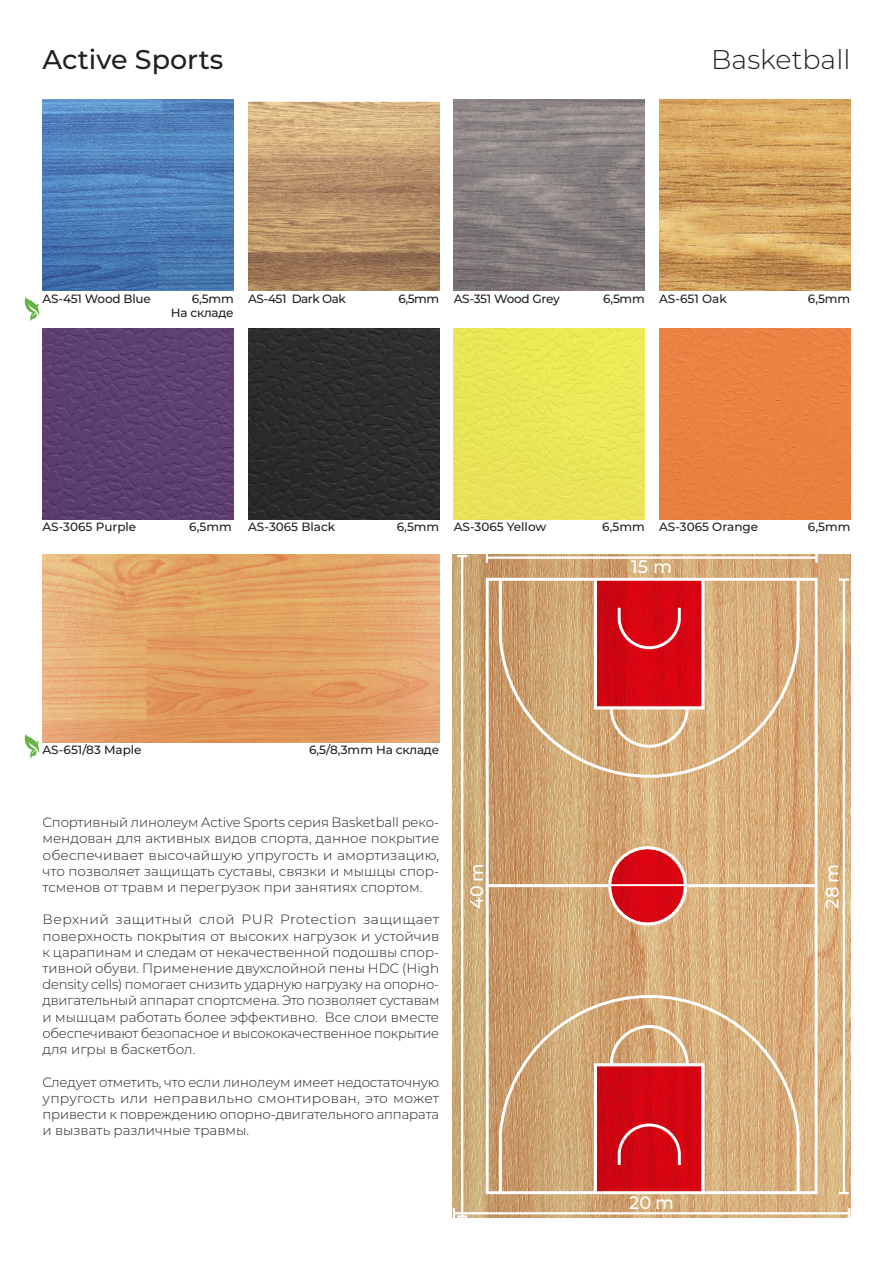
<style>
.page{position:relative;width:893px;height:1263px;background:#fff}
.page>*{position:absolute;margin:0;border:0;box-sizing:border-box;transform-origin:0 0}
.t1{font:500 27px "Montserrat";color:#231f20}
.t2{font:300 27px "Montserrat";color:#231f20}
.Column{font:500 18px "Montserrat";letter-spacing:-.005em;color:#fff}
.t3{font:300 13.5px/16.2px "Montserrat";color:#231f20;text-align:justify}
.t4{font:500 12px/14.4px "Montserrat";color:#231f20;text-align:right}
.t5{font:500 12px "Montserrat";letter-spacing:-.02em;color:#231f20}
.t6{font:500 12px "Montserrat";letter-spacing:-.035em;color:#231f20}
</style>
<div class="page">
<img style="left:43px;top:554px;width:396px;height:189px">
<img style="left:43px;top:328px;width:191px;height:191px">
<img style="left:43px;top:100px;width:191px;height:191px">
<img style="left:248px;top:328px;width:191px;height:191px">
<img style="left:454px;top:328px;width:191px;height:191px">
<img style="left:248px;top:101px;width:191px;height:190px">
<img style="left:454px;top:100px;width:191px;height:191px">
<img style="left:659px;top:328px;width:191px;height:191px">
<img style="left:659px;top:100px;width:191px;height:191px">
<svg style="left:25px;top:296px;width:14px;height:25px"></svg>
<svg style="left:25px;top:734px;width:14px;height:25px"></svg>
<img style="left:453px;top:554px;width:397px;height:664px">
<svg style="left:497px;top:576px;width:304px;height:203px"></svg>
<svg style="left:616px;top:605px;width:66px;height:46px"></svg>
<svg style="left:608px;top:709px;width:82px;height:40px"></svg>
<hr style="left:486px;top:884px;width:330px;height:3px;background:#fff">
<svg style="left:497px;top:993px;width:304px;height:203px"></svg>
<svg style="left:616px;top:1122px;width:66px;height:46px"></svg>
<svg style="left:608px;top:1023px;width:82px;height:40px"></svg>
<div style="left:594px;top:578px;width:111px;height:131px;border:3px solid #fff"></div>
<div style="left:594px;top:1063px;width:111px;height:132px;border:3px solid #fff"></div>
<svg style="left:606px;top:845px;width:83px;height:82px"></svg>
<div style="left:486px;top:578px;width:332px;height:616px;border:3px solid #fff"></div>
<hr style="left:461px;top:556px;width:2px;height:660px;background:#fff">
<svg style="left:457px;top:555px;width:10px;height:2px"></svg>
<hr style="left:843px;top:580px;width:2px;height:613px;background:#fff">
<svg style="left:839px;top:1192px;width:10px;height:2px"></svg>
<svg style="left:839px;top:578px;width:10px;height:3px"></svg>
<hr style="left:487px;top:556px;width:329px;height:3px;background:#fff">
<svg style="left:486px;top:554px;width:2px;height:9px"></svg>
<svg style="left:815px;top:554px;width:3px;height:9px"></svg>
<hr style="left:454px;top:1212px;width:395px;height:2px;background:#fff">
<svg style="left:453px;top:1208px;width:14px;height:10px"></svg>
<svg style="left:848px;top:1208px;width:2px;height:10px"></svg>
<p class="t1" style="left:43px;top:40px;width:182px">Active Sports</p>
<p class="t2" style="left:711px;top:41px;width:141px">Basketball</p>
<p class="t4" style="left:43px;top:291px;width:110px">AS-451 Wood Blue</p>
<p class="t4" style="left:171px;top:291px;width:64px">6,5mm<br>На складе</p>
<p class="t6" style="left:248px;top:290px;width:99px">AS-451 Dark Oak</p>
<p class="t4" style="left:398px;top:291px;width:42px">6,5mm</p>
<p class="t5" style="left:454px;top:290px;width:107px">AS-351 Wood Grey</p>
<p class="t4" style="left:603px;top:291px;width:43px">6,5mm</p>
<p class="t4" style="left:659px;top:291px;width:69px">AS-651 Oak</p>
<p class="t4" style="left:808px;top:291px;width:44px">6,5mm</p>
<p class="t4" style="left:43px;top:519px;width:95px">AS-3065 Purple</p>
<p class="t4" style="left:189px;top:519px;width:44px">6,5mm</p>
<p class="t4" style="left:248px;top:519px;width:88px">AS-3065 Black</p>
<p class="t4" style="left:397px;top:519px;width:44px">6,5mm</p>
<p class="t4" style="left:454px;top:519px;width:94px">AS-3065 Yellow</p>
<p class="t4" style="left:602px;top:519px;width:44px">6,5mm</p>
<p class="t4" style="left:659px;top:519px;width:101px">AS-3065 Orange</p>
<p class="t4" style="left:808px;top:519px;width:44px">6,5mm</p>
<p class="Column" style="left:631px;top:554px;width:42px">15 m</p>
<p class="t4" style="left:43px;top:742px;width:101px">AS-651/83 Maple</p>
<p class="t4" style="left:309px;top:742px;width:132px">6,5/8,3mm На складе</p>
<p class="t3" style="left:43px;top:814px;width:398px">Спортивный линолеум Active Sports серия Basketball реко&shy;мендован для активных видов спорта, данное покрытие обеспечивает высочайшую упругость и амортизацию, что позволяет защищать суставы, связки и мышцы спор&shy;тсменов от травм и перегрузок при занятиях спортом.</p>
<p class="t3" style="left:43px;top:911px;width:398px">Верхний защитный слой PUR Protection защищает поверхность покрытия от высоких нагрузок и устойчив к царапинам и следам от некачественной подошвы спор&shy;тивной обуви. Применение двухслойной пены HDC (High density cells) помогает снизить ударную нагрузку на опорно&shy;двигательный аппарат спортсмена. Это позволяет суставам и мышцам работать более эффективно. Все слои вместе обеспечивают безопасное и высококачественное покрытие для игры в баскетбол.</p>
<p class="t3" style="left:43px;top:1073px;width:398px">Следует отметить, что если линолеум имеет недостаточную упругость или неправильно смонтирован, это может привести к повреждению опорно-двигательного аппарата и вызвать различные травмы.</p>
<p class="Column" style="left:464px;top:909px;width:46px;rotate:-90deg">40 m</p>
<p class="Column" style="left:819px;top:909px;width:46px;rotate:-90deg">28 m</p>
<p class="Column" style="left:629px;top:1190px;width:46px">20 m</p>
</div>
